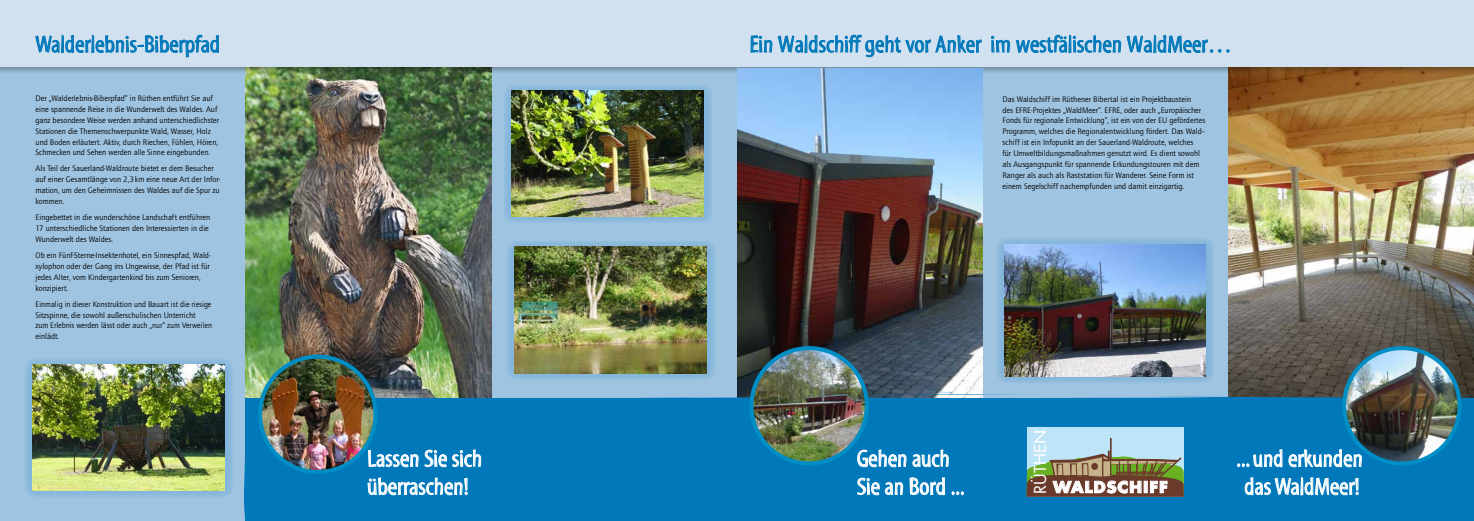
<style>
.page{position:relative;width:1474px;height:521px;background:#fff}
.page>*{position:absolute;margin:0;border:0;box-sizing:border-box;transform-origin:0 0}
.t1{font:23.8px/28px "Myriad Std Tilt";color:#fff}
.t2{font:23.8px "Myriad Std Tilt";color:#0078b9}
.t3{font:16.19px "Futura CE";color:#fff;scale:1.05 1}
.t4{font:700 15.31px "Futura CE";letter-spacing:.065em;color:#fff;scale:1.05 1}
.t5{font:8.31px/10.9px "Quay Itc T";color:#000}
</style>
<div class="page">
<div style="left:0;top:0;width:1228px;height:521px;background:#9fc4e1"></div>
<img style="left:1228px;top:74px;width:245px;height:321px">
<img style="left:246px;top:74px;width:245px;height:324px">
<div style="left:996px;top:238px;width:218px;height:145px;background:#83b5da;border-radius:10px"></div>
<img style="left:1004px;top:244px;width:201px;height:132px">
<div style="left:0;top:0;width:1473px;height:74px;background:#000;opacity:.3"></div>
<div style="left:0;top:0;width:1473px;height:67px;background:#d1e1f0"></div>
<svg style="left:751px;top:36px;width:21px;height:16px"></svg>
<svg style="left:778px;top:34px;width:203px;height:35px"></svg>
<svg style="left:991px;top:36px;width:18px;height:16px"></svg>
<svg style="left:1016px;top:35px;width:104px;height:39px"></svg>
<svg style="left:1126px;top:34px;width:103px;height:19px"></svg>
<svg style="left:36px;top:34px;width:183px;height:23px"></svg>
<img style="left:737px;top:69px;width:245px;height:323px">
<svg style="left:25px;top:358px;width:209px;height:139px;fill:#8cb9dc"></svg>
<img style="left:33px;top:364px;width:192px;height:126px">
<div style="left:504px;top:84px;width:208px;height:139px;background:#83b5da;border-radius:10px"></div>
<img style="left:511px;top:90px;width:192px;height:127px">
<div style="left:246px;top:398px;width:1227px;height:123px;background:#0078b9"></div>
<svg style="left:244px;top:398px;width:24px;height:121px"></svg>
<svg style="left:1460px;top:395px;width:13px;height:3px"></svg>
<svg style="left:640px;top:392px;width:703px;height:16px"></svg>
<img style="left:1344px;top:348px;width:115px;height:115px;border-radius:58px">
<div style="left:1342px;top:346px;width:119px;height:119px;border:4px solid #008ec5;border-radius:50%"></div>
<svg style="left:1237px;top:424px;width:124px;height:71px"></svg>
<div style="left:1026px;top:427px;width:157px;height:70px;background:#bde4f7"></div>
<svg style="left:1026px;top:438px;width:157px;height:59px"></svg>
<img style="left:260px;top:357px;width:115px;height:115px;border-radius:58px">
<div style="left:258px;top:355px;width:119px;height:119px;border:4px solid #008ec5;border-radius:50%"></div>
<svg style="left:857px;top:450px;width:106px;height:45px"></svg>
<img style="left:751px;top:348px;width:115px;height:114px">
<div style="left:749px;top:346px;width:119px;height:119px;border:4px solid #008ec5;border-radius:50%"></div>
<svg style="left:368px;top:450px;width:113px;height:46px"></svg>
<div style="left:506px;top:241px;width:209px;height:139px;background:#83b5da;border-radius:10px"></div>
<img style="left:514px;top:247px;width:192px;height:126px">
<h1 class="t2" style="left:36px;top:31px;width:186px">Walderlebnis-Biberpfad</h1>
<h1 class="t2" style="left:749px;top:31px;width:484px">Ein Waldschiff geht vor Anker im westfälischen WaldMeer…</h1>
<p class="t5" style="left:36px;top:92px;width:185px">Der „Walderlebnis-Biberpfad“ in Rüthen entführt Sie auf eine spannende Reise in die Wunderwelt des Waldes. Auf ganz besondere Weise werden anhand unterschiedlichster Stationen die Themenschwerpunkte Wald, Wasser, Holz und Boden erläutert. Aktiv, durch Riechen, Fühlen, Hören, Schmecken und Sehen werden alle Sinne eingebunden.</p>
<p class="t5" style="left:36px;top:163px;width:186px">Als Teil der Sauerland-Waldroute bietet er dem Besucher auf einer Gesamtlänge von 2,3km eine neue Art der Infor&shy;mation, um den Geheimnissen des Waldes auf die Spur zu kommen.</p>
<p class="t5" style="left:36px;top:212px;width:176px">Eingebettet in die wunderschöne Landschaft entführen<br>17 unterschiedliche Stationen den Interessierten in die<br>Wunderwelt des Waldes.</p>
<p class="t5" style="left:36px;top:249px;width:176px">Ob ein Fünf-Sterne-Insektenhotel, ein Sinnespfad, Wald&shy;xylophon oder der Gang ins Ungewisse, der Pfad ist für jedes Alter, vom Kindergartenkind bis zum Senioren, konzipiert.</p>
<p class="t5" style="left:36px;top:298px;width:178px">Einmalig in dieser Konstruktion und Bauart ist die riesige Sitzspinne, die sowohl außerschulischen Unterricht<br>zum Erlebnis werden lässt oder auch „nur“ zum Verweilen einlädt.</p>
<h1 class="t1" style="left:367px;top:445px;width:116px">Lassen Sie sich überraschen!</h1>
<p class="t5" style="left:1002px;top:93px;width:204px">Das Waldschiff im Rüthener Bibertal ist ein Projektbaustein<br>des EFRE-Projektes „WaldMeer“. EFRE, oder auch „Europäischer Fonds für regionale Entwicklung“, ist ein von der EU gefördertes Programm, welches die Regionalentwicklung fördert. Das Wald-- schiff ist ein Infopunkt an der Sauerland-Waldroute, welches<br>für Umweltbildungsmaßnahmen genutzt wird. Es dient sowohl als Ausgangspunkt für spannende Erkundungstouren mit dem Ranger als auch als Raststation für Wanderer. Seine Form ist einem Segelschiff nachempfunden und damit einzigartig.</p>
<h1 class="t1" style="left:857px;top:445px;width:109px">Gehen auch<br>Sie an Bord ...</h1>
<h2 class="t3" style="left:1029px;top:494px;width:63px;rotate:-90deg">RÜTHEN</h2>
<h1 class="t1" style="left:1236px;top:445px;width:128px">... und erkunden</h1>
<h3 class="t4" style="left:1053px;top:476px;width:111px">WALDSCHIFF</h3>
<h1 class="t1" style="left:1244px;top:473px;width:117px">das WaldMeer!</h1>
</div>
